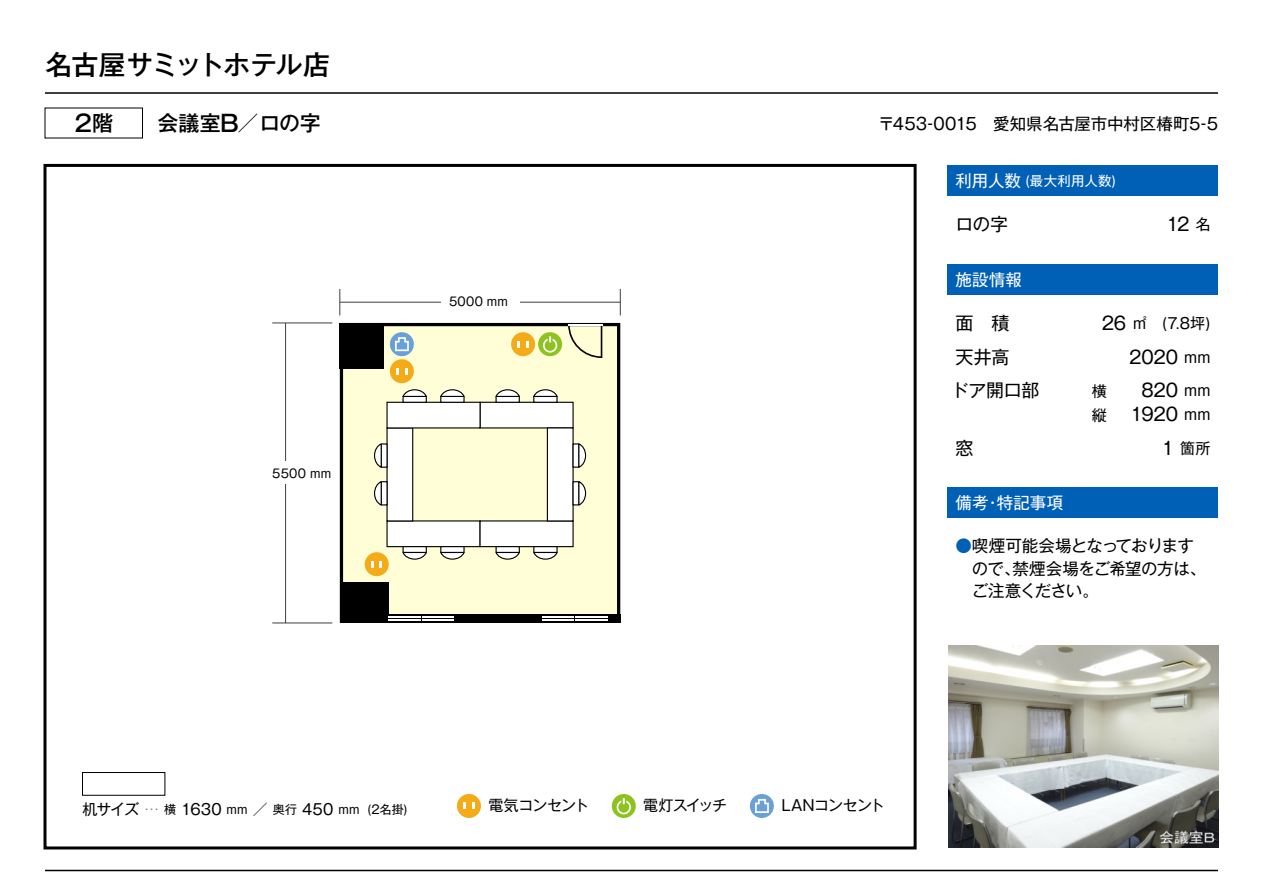
<style>
.page{position:relative;width:1263px;height:893px;background:#fff}
.page>*{position:absolute;margin:0;border:0;box-sizing:border-box;transform-origin:0 0}
.t1{font:500 27px "Gothic MB101 Pro";letter-spacing:-.035em;color:#000}
.t2{font:500 23.1px "Gothic MB101 Pro";color:#000}
.t3{font:500 21px "Gothic MB101 Pro";letter-spacing:-.01em;color:#000}
.t4{font:18px/23.5px "Gothic MB101 Pro";letter-spacing:-.015em;color:#000;text-align:right}
.t5{font:16.5px/22.5px "Gothic MB101 Pro";letter-spacing:-.025em;color:#000}
.t6{font:16.5px "Gothic MB101 Pro";letter-spacing:.01em;color:#fff}
.t7{font:15px/23.5px "Gothic MB101 Pro";letter-spacing:-.04em;color:#000}
.t8{font:13.5px "Gothic MB101 Pro";letter-spacing:.01em;color:#fff}
.t9{font:12px "Gothic MB101 Pro";letter-spacing:.02em;color:#000}
.s1{font-size:21px}
.s2{font-size:23.1px}
.s3{font-size:16.5px}
.s4{font-size:15px}
.s5{font-size:18px}
.s6{color:#0060b6}
.s7{color:#8c8c8c}
.s8{font-size:12px}
</style>
<div class="page">
<svg style="left:340px;top:323px;width:280px;height:292px;background:#e3e2bc"></svg>
<svg style="left:568px;top:325px;width:34px;height:33px"></svg>
<hr style="left:568px;top:324px;width:34px;height:1px;background:#fff">
<div style="left:340px;top:615px;width:280px;height:8px;background:#000"></div>
<div style="left:389px;top:616px;width:65px;height:5px;background:#fff"></div>
<hr style="left:389px;top:618px;width:65px;height:1px;background:#000">
<div style="left:542px;top:616px;width:65px;height:5px;background:#fff"></div>
<hr style="left:542px;top:618px;width:65px;height:1px;background:#000">
<hr style="left:45px;top:92px;width:1173px;height:2px;background:#000">
<hr style="left:45px;top:870px;width:1173px;height:1px;background:#000">
<div style="left:948px;top:165px;width:270px;height:30px;background:#0060b6"></div>
<div style="left:948px;top:264px;width:270px;height:30px;background:#0060b6"></div>
<div style="left:44px;top:164px;width:872px;height:685px;border:3px solid #000"></div>
<svg style="left:339px;top:289px;width:1px;height:26px"></svg>
<svg style="left:620px;top:289px;width:1px;height:26px"></svg>
<hr style="left:340px;top:302px;width:280px;height:1px;background:#3f3f3f">
<div style="left:441px;top:293px;width:78px;height:18px;background:#fff"></div>
<div style="left:82px;top:772px;width:83px;height:24px;background:#fff;border:1px solid #000"></div>
<hr style="left:272px;top:323px;width:60px;height:1px;background:#3f3f3f">
<hr style="left:272px;top:623px;width:60px;height:1px;background:#3f3f3f">
<hr style="left:285px;top:323px;width:1px;height:300px;background:#3f3f3f">
<div style="left:273px;top:462px;width:60px;height:22px;background:#fff"></div>
<div style="left:457px;top:794px;width:24px;height:24px;background:#f5ab18;border-radius:50%"></div>
<svg style="left:463px;top:803px;width:3px;height:6px"></svg>
<svg style="left:472px;top:803px;width:2px;height:6px"></svg>
<div style="left:612px;top:794px;width:24px;height:24px;background:#8dc21f;border-radius:50%"></div>
<svg style="left:617px;top:798px;width:14px;height:16px"></svg>
<div style="left:750px;top:794px;width:24px;height:24px;background:#69a1d7;border-radius:50%"></div>
<svg style="left:755px;top:799px;width:14px;height:14px"></svg>
<img style="left:948px;top:645px;width:270px;height:203px">
<div style="left:386px;top:520px;width:95px;height:27px;background:#fff;border:1px solid #000"></div>
<div style="left:440px;top:546px;width:25px;height:7px;background:#fff;border:1px solid #000"></div>
<svg style="left:439px;top:551px;width:27px;height:9px"></svg>
<div style="left:402px;top:546px;width:25px;height:7px;background:#fff;border:1px solid #000"></div>
<svg style="left:401px;top:551px;width:27px;height:9px"></svg>
<div style="left:386px;top:427px;width:27px;height:94px;background:#fff;border:1px solid #000"></div>
<div style="left:381px;top:481px;width:7px;height:24px;background:#fff;border:1px solid #000"></div>
<svg style="left:373px;top:480px;width:9px;height:27px"></svg>
<div style="left:381px;top:443px;width:7px;height:25px;background:#fff;border:1px solid #000"></div>
<svg style="left:373px;top:442px;width:9px;height:27px"></svg>
<div style="left:479px;top:520px;width:95px;height:27px;background:#fff;border:1px solid #000"></div>
<div style="left:533px;top:546px;width:25px;height:7px;background:#fff;border:1px solid #000"></div>
<svg style="left:532px;top:551px;width:27px;height:9px"></svg>
<div style="left:495px;top:546px;width:25px;height:7px;background:#fff;border:1px solid #000"></div>
<svg style="left:494px;top:551px;width:27px;height:9px"></svg>
<div style="left:479px;top:402px;width:95px;height:26px;background:#fff"></div>
<div style="left:495px;top:396px;width:25px;height:7px;background:#fff;border:1px solid #000"></div>
<svg style="left:494px;top:389px;width:27px;height:9px"></svg>
<div style="left:533px;top:396px;width:25px;height:7px;background:#fff;border:1px solid #000"></div>
<svg style="left:532px;top:389px;width:27px;height:9px"></svg>
<div style="left:547px;top:427px;width:27px;height:94px;background:#fff;border:1px solid #000"></div>
<svg style="left:572px;top:443px;width:7px;height:25px"></svg>
<svg style="left:578px;top:442px;width:9px;height:27px"></svg>
<svg style="left:572px;top:481px;width:7px;height:24px"></svg>
<svg style="left:578px;top:480px;width:9px;height:27px"></svg>
<div style="left:386px;top:402px;width:95px;height:26px;background:#fff;border:1px solid #000"></div>
<div style="left:402px;top:396px;width:25px;height:7px;background:#fff;border:1px solid #000"></div>
<svg style="left:401px;top:389px;width:27px;height:9px"></svg>
<div style="left:440px;top:396px;width:25px;height:7px;background:#fff;border:1px solid #000"></div>
<svg style="left:439px;top:389px;width:27px;height:9px"></svg>
<div style="left:948px;top:488px;width:270px;height:30px;background:#0060b6"></div>
<h1 class="t1" style="left:45px;top:42px;width:287px">名古屋サミットホテル店</h1>
<h2 class="t2" style="left:74px;top:104px;width:40px">2<span class="s1">階</span></h2>
<p class="t3" style="left:158px;top:105px;width:165px">会議室<span class="s2">B</span>／ロの字</p>
<p class="t5" style="left:878px;top:110px;width:341px">〒453-0015　愛知県名古屋市中村区椿町5-5</p>
<p class="t8" style="left:955px;top:169px;width:162px"><span class="s3">利用人数</span> (最大利用人数)</p>
<p class="t4" style="left:955px;top:210px;width:54px">ロの字</p>
<p class="t4" style="left:1166px;top:210px;width:45px">12 <span class="s4">名</span></p>
<p class="t9" style="left:272px;top:463px;width:60px">5500 mm</p>
<p class="t9" style="left:449px;top:292px;width:61px">5000 mm</p>
<p class="t6" style="left:955px;top:266px;width:68px">施設情報</p>
<p class="t4" style="left:955px;top:309px;width:55px">面　積</p>
<p class="t7" style="left:1102px;top:310px;width:110px"><span class="s5">26</span> ㎡　(7.8坪)</p>
<p class="t4" style="left:955px;top:343px;width:55px">天井高</p>
<p class="t4" style="left:1129px;top:343px;width:83px">2020 <span class="s4">mm</span></p>
<p class="t4" style="left:951px;top:376px;width:90px">ドア開口部</p>
<p class="t4" style="left:1130px;top:376px;width:81px">820 <span class="s4">mm<br></span>1920 <span class="s4">mm</span></p>
<p class="t7" style="left:1092px;top:378px;width:16px">横縦</p>
<p class="t4" style="left:955px;top:433px;width:19px">窓</p>
<p class="t7" style="left:1162px;top:434px;width:50px"><span class="s5">1</span> 箇所</p>
<p class="t6" style="left:955px;top:489px;width:109px">備考・特記事項</p>
<p class="t5" style="left:955px;top:532px;width:252px"><span class="s6">●</span>喫煙可能会場となっております　ので、禁煙会場をご希望の方は、　ご注意ください。</p>
<p class="t7" style="left:82px;top:796px;width:327px">机サイズ <span class="s7">…</span> <span class="s8">横</span> 1630 <span class="s8">mm</span> ／ <span class="s8">奥行</span> 450 <span class="s8">mm (2名掛)</span></p>
<p class="t7" style="left:488px;top:792px;width:102px">電気コンセント</p>
<p class="t7" style="left:643px;top:792px;width:85px">電灯スイッチ</p>
<p class="t7" style="left:781px;top:792px;width:105px">LANコンセント</p>
</div>
